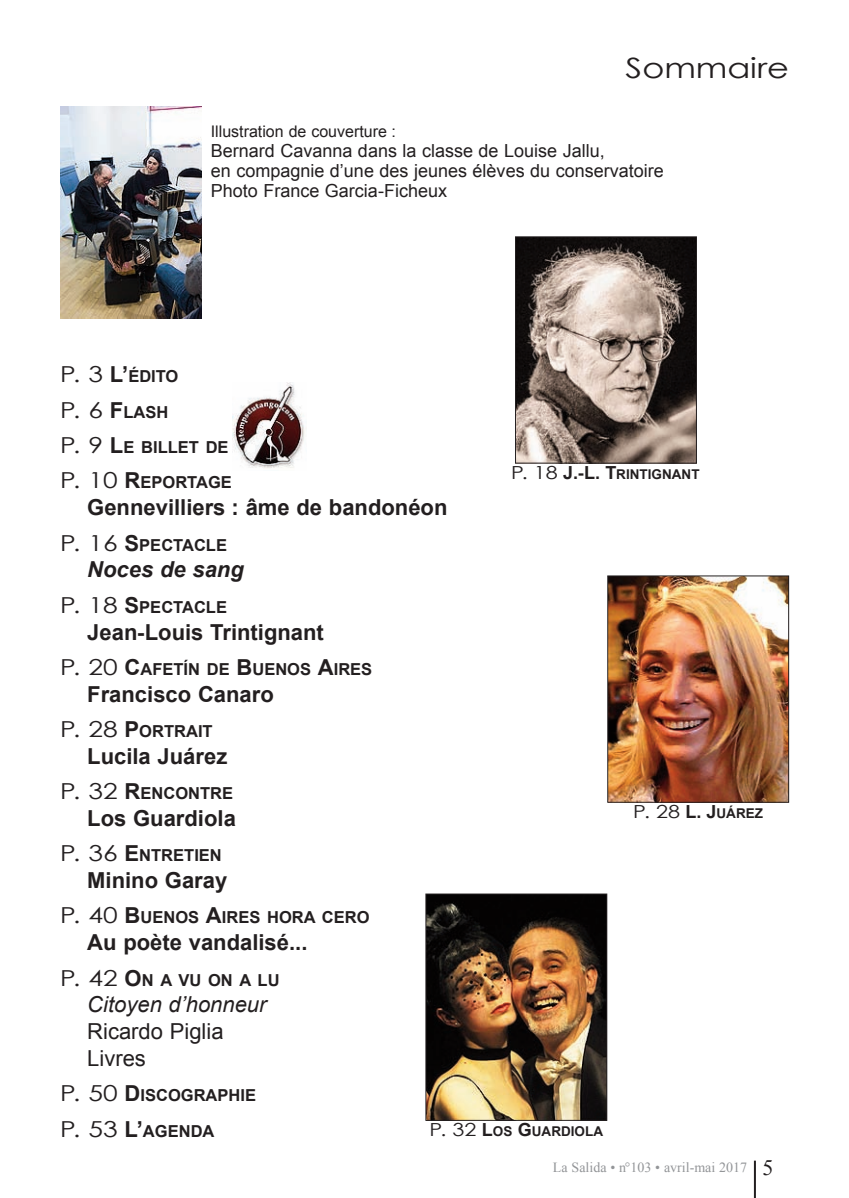
<style>
.page{position:relative;width:849px;height:1198px;background:#fff}
.page>*{position:absolute;margin:0;border:0;box-sizing:border-box;transform-origin:0 0}
.t1{font:28px "Century Gothic";color:#231f20;scale:1.2 1}
.t2{font:700 22px "Arial";color:#231f20}
.t3{font:22px/26.8px "Arial";color:#231f20}
.t4{font:italic 22px "Arial";color:#231f20}
.t5{font:italic 700 22px "Arial";color:#231f20}
.t6{font:18px/20px "Arial";color:#231f20}
.t7{font:700 16.4px/35.4px "Arial";color:#231f20}
.t8{font:16px "Arial";color:#231f20}
.t9{font:14px "Times New Roman";color:#939598}
.t10{font:700 13.6px "Arial";color:#231f20}
.s1{font-family:"Century Gothic";font-weight:400;font-size:22px}
.s2{font-size:22px}
.s3{font-family:"Century Gothic";font-weight:400;font-size:18px}
.s4{font-size:18px}
.s5{font-size:22px;color:#231f20}
</style>
<div class="page">
<img style="left:232px;top:382px;width:73px;height:86px">
<img style="left:60px;top:106px;width:142px;height:212px">
<img style="left:517px;top:238px;width:177px;height:223px">
<div style="left:515px;top:236px;width:181px;height:227px;border:1px solid #231f20"></div>
<img style="left:609px;top:577px;width:178px;height:223px">
<div style="left:607px;top:575px;width:182px;height:227px;border:1px solid #231f20"></div>
<img style="left:427px;top:895px;width:178px;height:223px">
<div style="left:425px;top:893px;width:182px;height:227px;border:1px solid #231f20"></div>
<hr style="left:753px;top:1160px;width:2px;height:37px;background:#231f20">
<h1 class="t1" style="left:625px;top:50px;width:138px">Sommaire</h1>
<p class="t8" style="left:211px;top:123px;width:186px">Illustration de couverture :</p>
<p class="t6" style="left:211px;top:141px;width:454px">Bernard Cavanna dans la classe de Louise Jallu,<br>en compagnie d’une des jeunes élèves du conservatoire<br>Photo France Garcia-Ficheux</p>
<p class="t7" style="left:60px;top:359px;width:173px"><span class="s1">P. 3</span> <span class="s2">L’</span>ÉDITO<br><span class="s1">P. 6</span> <span class="s2">F</span>LASH<br><span class="s1">P. 9</span> <span class="s2">L</span>E BILLET DE<br><span class="s1">P. 10</span> <span class="s2">R</span>EPORTAGE</p>
<h2 class="t2" style="left:87px;top:495px;width:362px">Gennevilliers : âme de bandonéon</h2>
<p class="t7" style="left:60px;top:527px;width:168px"><span class="s1">P. 16</span> <span class="s2">S</span>PECTACLE</p>
<h2 class="t5" style="left:87px;top:557px;width:158px">Noces de sang</h2>
<p class="t7" style="left:60px;top:589px;width:168px"><span class="s1">P. 18</span> <span class="s2">S</span>PECTACLE</p>
<h2 class="t2" style="left:87px;top:619px;width:238px">Jean-Louis Trintignant</h2>
<p class="t7" style="left:60px;top:651px;width:314px"><span class="s1">P. 20</span> <span class="s2">C</span>AFETÍN DE <span class="s2">B</span>UENOS <span class="s2">A</span>IRES</p>
<h2 class="t2" style="left:87px;top:681px;width:188px">Francisco Canaro</h2>
<p class="t7" style="left:60px;top:713px;width:154px"><span class="s1">P. 28</span> <span class="s2">P</span>ORTRAIT</p>
<h2 class="t2" style="left:87px;top:743px;width:142px">Lucila Juárez</h2>
<p class="t7" style="left:60px;top:775px;width:175px"><span class="s1">P. 32</span> <span class="s2">R</span>ENCONTRE</p>
<h2 class="t2" style="left:87px;top:805px;width:150px">Los Guardiola</h2>
<p class="t7" style="left:60px;top:837px;width:163px"><span class="s1">P. 36</span> <span class="s2">E</span>NTRETIEN</p>
<h2 class="t2" style="left:87px;top:868px;width:141px">Minino Garay</h2>
<p class="t7" style="left:60px;top:899px;width:311px"><span class="s1">P. 40</span> <span class="s2">B</span>UENOS <span class="s2">A</span>IRES HORA CERO</p>
<h2 class="t2" style="left:87px;top:930px;width:222px">Au poète vandalisé...</h2>
<p class="t7" style="left:60px;top:962px;width:221px"><span class="s1">P. 42</span> <span class="s2">O</span>N A VU ON A LU</p>
<h2 class="t4" style="left:87px;top:992px;width:181px">Citoyen d’honneur</h2>
<h2 class="t3" style="left:87px;top:1017px;width:138px">Ricardo Piglia<br>Livres</h2>
<p class="t7" style="left:60px;top:1077px;width:197px"><span class="s1">P. 50</span> <span class="s2">D</span>ISCOGRAPHIE<br><span class="s1">P. 53</span> <span class="s2">L’</span>AGENDA</p>
<p class="t10" style="left:511px;top:466px;width:190px"><span class="s3">P. 18</span> <span class="s4">J.-L. T</span>RINTIGNANT</p>
<p class="t10" style="left:633px;top:805px;width:131px"><span class="s3">P. 28</span> <span class="s4">L. J</span>UÁREZ</p>
<p class="t10" style="left:429px;top:1123px;width:175px"><span class="s3">P. 32</span> <span class="s4">L</span>OS <span class="s4">G</span>UARDIOLA</p>
<p class="t9" style="left:553px;top:1159px;width:222px">La Salida • n°103 • avril-mai 2017 <span class="s5">5</span></p>
</div>
